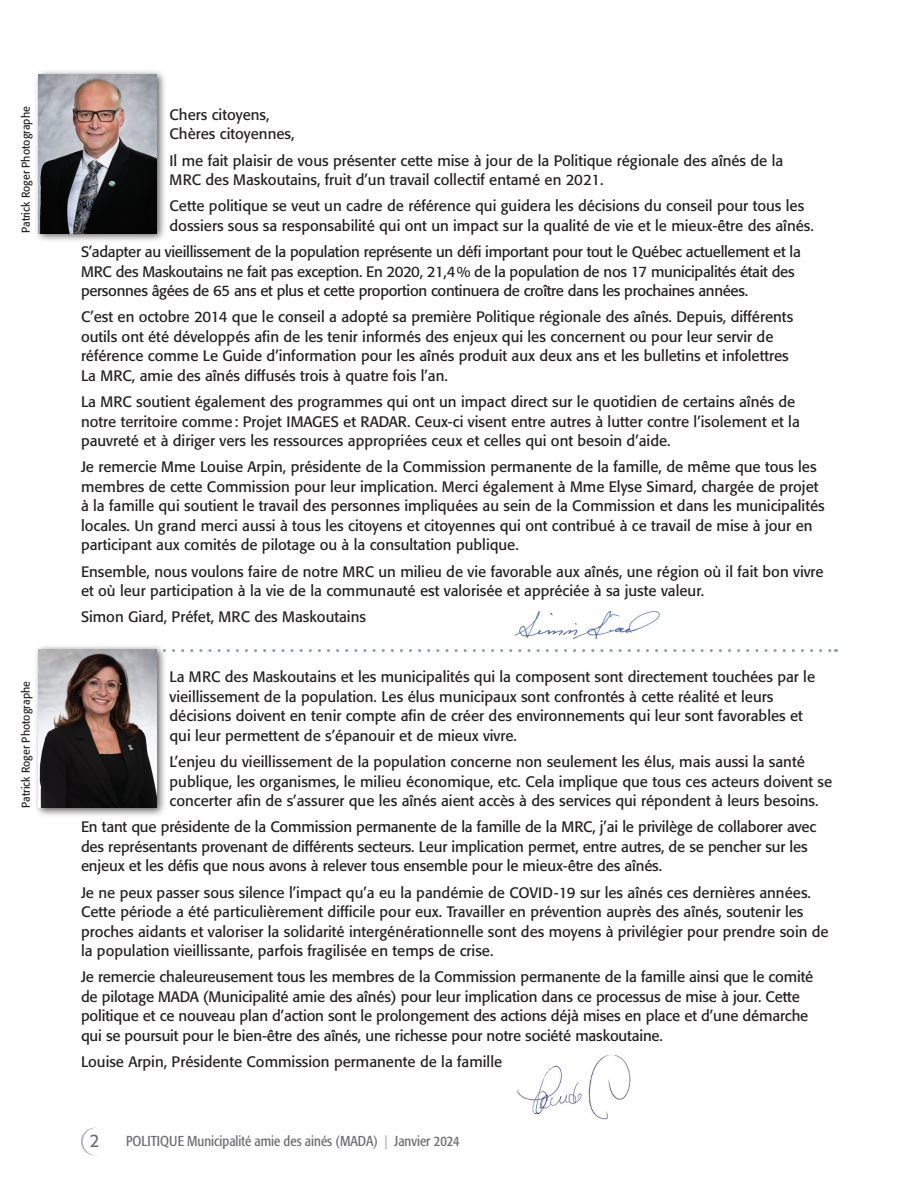
<style>
.page{position:relative;width:918px;height:1188px;background:#fff}
.page>*{position:absolute;margin:0;border:0;box-sizing:border-box;transform-origin:0 0}
.t1{font:18.15px "Formata";color:#6c6d70;scale:.91 1}
.t2{font:15px/19.5px "Formata";color:#231f20}
.t3{font:15px/19.5px "Formata";letter-spacing:-.02em;color:#231f20}
.t4{font:condensed 14.25px "Formata";color:#6c6d70}
.t5{font:11.25px "Formata";color:#231f20;scale:.95 1}
.s1{font-weight:700;color:#c7c8ca}
</style>
<div class="page">
<svg style="left:81px;top:1128px;width:28px;height:27px"></svg>
<div style="left:83px;top:1128px;width:27px;height:27px;background:#fff;border-radius:50%"></div>
<svg style="left:172px;top:649px;width:665px;height:3px"></svg>
<div style="left:33px;top:69px;width:134px;height:174px;background:#231f20;opacity:.75"></div>
<img style="left:39px;top:75px;width:118px;height:158px">
<div style="left:33px;top:643px;width:134px;height:175px;background:#231f20;opacity:.75"></div>
<img style="left:39px;top:649px;width:118px;height:159px">
<img style="left:514px;top:610px;width:146px;height:30px">
<img style="left:517px;top:1054px;width:114px;height:66px">
<p class="t5" style="left:19px;top:233px;width:135px;rotate:-90deg">Patrick Roger Photographe</p>
<p class="t5" style="left:19px;top:808px;width:135px;rotate:-90deg">Patrick Roger Photographe</p>
<p class="t2" style="left:170px;top:105px;width:126px">Chers citoyens,<br>Chères citoyennes,</p>
<p class="t2" style="left:170px;top:151px;width:615px">Il me fait plaisir de vous présenter cette mise à jour de la Politique régionale des aînés de la<br>MRC des Maskoutains, fruit d’un travail collectif entamé en 2021.</p>
<p class="t2" style="left:170px;top:196px;width:646px">Cette politique se veut un cadre de référence qui guidera les décisions du conseil pour tous les dossiers sous sa responsabilité qui ont un impact sur la qualité de vie et le mieux-être des aînés.</p>
<p class="t3" style="left:81px;top:242px;width:721px">S’adapter au vieillissement de la population représente un défi important pour tout le Québec actuellement et la<br>MRC des Maskoutains ne fait pas exception. En 2020, 21,4% de la population de nos 17 municipalités était des personnes âgées de 65 ans et plus et cette proportion continuera de croître dans les prochaines années.</p>
<p class="t2" style="left:81px;top:307px;width:714px">C’est en octobre 2014 que le conseil a adopté sa première Politique régionale des aînés. Depuis, différents outils ont été développés afin de les tenir informés des enjeux qui les concernent ou pour leur servir de référence comme Le Guide d’information pour les aînés produit aux deux ans et les bulletins et infolettres La MRC, amie des aînés diffusés trois à quatre fois l’an.</p>
<p class="t2" style="left:81px;top:392px;width:720px">La MRC soutient également des programmes qui ont un impact direct sur le quotidien de certains aînés de notre territoire comme: Projet IMAGES et RADAR. Ceux-ci visent entre autres à lutter contre l’isolement et la pauvreté et à diriger vers les ressources appropriées ceux et celles qui ont besoin d’aide.</p>
<p class="t2" style="left:81px;top:457px;width:745px">Je remercie Mme Louise Arpin, présidente de la Commission permanente de la famille, de même que tous les membres de cette Commission pour leur implication. Merci également à Mme Elyse Simard, chargée de projet à la famille qui soutient le travail des personnes impliquées au sein de la Commission et dans les municipalités locales. Un grand merci aussi à tous les citoyens et citoyennes qui ont contribué à ce travail de mise à jour en participant aux comités de pilotage ou à la consultation publique.</p>
<p class="t2" style="left:81px;top:562px;width:744px">Ensemble, nous voulons faire de notre MRC un milieu de vie favorable aux aînés, une région où il fait bon vivre et où leur participation à la vie de la communauté est valorisée et appréciée à sa juste valeur.</p>
<p class="t2" style="left:81px;top:607px;width:286px">Simon Giard, Préfet, MRC des Maskoutains</p>
<p class="t2" style="left:170px;top:667px;width:647px">La MRC des Maskoutains et les municipalités qui la composent sont directement touchées par le vieillissement de la population. Les élus municipaux sont confrontés à cette réalité et leurs décisions doivent en tenir compte afin de créer des environnements qui leur sont favorables et qui leur permettent de s’épanouir et de mieux vivre.</p>
<p class="t2" style="left:170px;top:752px;width:664px">L’enjeu du vieillissement de la population concerne non seulement les élus, mais aussi la santé publique, les organismes, le milieu économique, etc. Cela implique que tous ces acteurs doivent se concerter afin de s’assurer que les aînés aient accès à des services qui répondent à leurs besoins.</p>
<p class="t2" style="left:81px;top:817px;width:737px">En tant que présidente de la Commission permanente de la famille de la MRC, j’ai le privilège de collaborer avec des représentants provenant de différents secteurs. Leur implication permet, entre autres, de se pencher sur les enjeux et les défis que nous avons à relever tous ensemble pour le mieux-être des aînés.</p>
<p class="t2" style="left:81px;top:883px;width:749px">Je ne peux passer sous silence l’impact qu’a eu la pandémie de COVID-19 sur les aînés ces dernières années.<br>Cette période a été particulièrement difficile pour eux. Travailler en prévention auprès des aînés, soutenir les proches aidants et valoriser la solidarité intergénérationnelle sont des moyens à privilégier pour prendre soin de la population vieillissante, parfois fragilisée en temps de crise.</p>
<p class="t2" style="left:81px;top:967px;width:734px">Je remercie chaleureusement tous les membres de la Commission permanente de la famille ainsi que le comité de pilotage MADA (Municipalité amie des aînés) pour leur implication dans ce processus de mise à jour. Cette politique et ce nouveau plan d’action sont le prolongement des actions déjà mises en place et d’une démarche qui se poursuit pour le bien-être des aînés, une richesse pour notre société maskoutaine.</p>
<p class="t2" style="left:81px;top:1052px;width:423px">Louise Arpin, Présidente Commission permanente de la famille</p>
<p class="t1" style="left:90px;top:1130px;width:12px">2</p>
<p class="t4" style="left:126px;top:1132px;width:335px">POLITIQUE Municipalité amie des ainés (MADA) <span class="s1">|</span> Janvier 2024</p>
</div>
